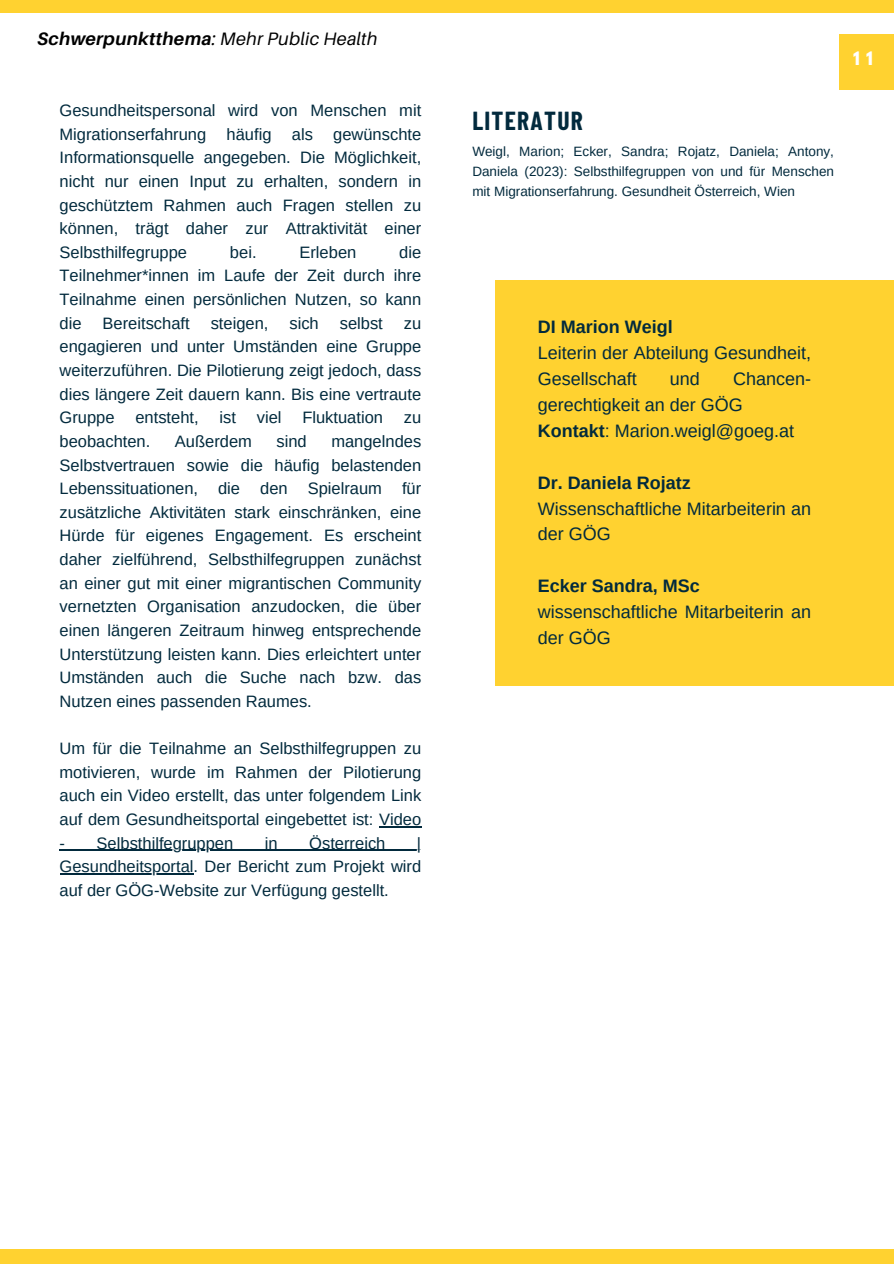
<style>
.page{position:relative;width:894px;height:1264px;background:#fff}
.page>*{position:absolute;margin:0;border:0;box-sizing:border-box;transform-origin:0 0}
.t1{font:700 25.5px "Barlow Condensed";letter-spacing:.05em;color:#022a3d}
.t2{font:18px/25.8px "Arimo";color:#022a3d}
.t3{font:italic 18px "Aileron";letter-spacing:.015em;color:#000}
.t4{font:16.5px/23.7px "Arimo";color:#022a3d;text-align:justify}
.t5{font:700 16.5px "League Spartan";color:#fff}
.t6{font:13.5px/20.2px "Arimo";color:#022a3d;text-align:justify}
.s1{font-weight:700}
</style>
<div class="page">
<div style="left:0;top:0;width:893px;height:12px;background:#ffd230"></div>
<div style="left:0;top:1249px;width:893px;height:14px;background:#ffd230"></div>
<div style="left:839px;top:34px;width:54px;height:55px;background:#ffd230"></div>
<hr style="left:379px;top:826px;width:42px;height:1px;background:#022a3d">
<hr style="left:60px;top:849px;width:361px;height:2px;background:#022a3d">
<hr style="left:60px;top:873px;width:133px;height:1px;background:#022a3d">
<div style="left:495px;top:280px;width:398px;height:405px;background:#ffd230"></div>
<p class="t3" style="left:37px;top:27px;width:341px"><span class="s1">Schwerpunktthema</span>: Mehr Public Health</p>
<p class="t4" style="left:60px;top:98px;width:363px">Gesundheitspersonal wird von Menschen mit Migrationserfahrung häufig als gewünschte Informationsquelle angegeben. Die Möglichkeit, nicht nur einen Input zu erhalten, sondern in geschütztem Rahmen auch Fragen stellen zu können, trägt daher zur Attraktivität einer Selbsthilfegruppe</p>
<p class="t4" style="left:60px;top:240px;width:363px;text-indent:339px">die Teilnehmer*innen im Laufe der Zeit durch ihre Teilnahme einen persönlichen Nutzen, so kann die</p>
<p class="t4" style="left:230px;top:240px;width:28px">bei.</p>
<p class="t4" style="left:299px;top:240px;width:58px">Erleben</p>
<p class="t4" style="left:102px;top:311px;width:89px">Bereitschaft</p>
<p class="t4" style="left:210px;top:311px;width:59px">steigen,</p>
<p class="t4" style="left:289px;top:311px;width:31px">sich</p>
<p class="t4" style="left:339px;top:311px;width:45px">selbst</p>
<p class="t4" style="left:60px;top:311px;width:363px;text-indent:344px">zu engagieren und unter Umständen eine Gruppe weiterzuführen. Die Pilotierung zeigt jedoch, dass dies längere Zeit dauern kann. Bis eine vertraute Gruppe</p>
<p class="t4" style="left:135px;top:405px;width:65px">entsteht,</p>
<p class="t4" style="left:219px;top:405px;width:18px">ist</p>
<p class="t4" style="left:257px;top:405px;width:26px">viel</p>
<p class="t4" style="left:302px;top:405px;width:82px">Fluktuation</p>
<p class="t4" style="left:404px;top:405px;width:19px">zu</p>
<p class="t4" style="left:60px;top:429px;width:92px">beobachten.</p>
<p class="t4" style="left:175px;top:429px;width:78px">Außerdem</p>
<p class="t4" style="left:276px;top:429px;width:32px">sind</p>
<p class="t4" style="left:60px;top:429px;width:363px;text-indent:272px">mangelndes Selbstvertrauen sowie die häufig belastenden Lebenssituationen, die den Spielraum für zusätzliche Aktivitäten stark einschränken, eine Hürde für eigenes Engagement. Es erscheint daher zielführend, Selbsthilfegruppen zunächst an einer gut mit einer migrantischen Community vernetzten Organisation anzudocken, die über einen längeren Zeitraum hinweg entsprechende Unterstützung leisten kann. Dies erleichtert unter Umständen auch die Suche nach bzw. das Nutzen eines passenden Raumes.</p>
<h2 class="t4" style="left:60px;top:736px;width:363px">Um für die Teilnahme an Selbsthilfegruppen zu motivieren, wurde im Rahmen der Pilotierung auch ein Video erstellt, das unter folgendem Link auf dem Gesundheitsportal eingebettet ist: Video</h2>
<h2 class="t4" style="left:60px;top:831px;width:175px">- Selbsthilfegruppen</h2>
<h2 class="t4" style="left:265px;top:831px;width:14px">in</h2>
<h2 class="t4" style="left:309px;top:831px;width:78px">Österreich</h2>
<h2 class="t4" style="left:417px;top:831px;width:6px">|</h2>
<h1 class="t4" style="left:60px;top:854px;width:363px">Gesundheitsportal. Der Bericht zum Projekt wird auf der GÖG-Website zur Verfügung gestellt.</h1>
<h1 class="t1" style="left:472px;top:104px;width:112px">LITERATUR</h1>
<p class="t6" style="left:472px;top:141px;width:363px">Weigl, Marion; Ecker, Sandra; Rojatz, Daniela; Antony, Daniela (2023): Selbsthilfegruppen von und für Menschen mit Migrationserfahrung. Gesundheit Österreich, Wien</p>
<h2 class="t5" style="left:852px;top:51px;width:21px">1 1</h2>
<h2 class="t2" style="left:537px;top:314px;width:275px"><span class="s1">DI Marion Weigl<br></span>Leiterin der Abteilung Gesundheit,<br>Gesellschaft</h2>
<h2 class="t2" style="left:537px;top:366px;width:275px;text-indent:195px">Chancen&shy;gerechtigkeit an der GÖG<br><span class="s1">Kontakt</span>: Marion.weigl@goeg.at</h2>
<h2 class="t2" style="left:537px;top:469px;width:275px"><span class="s1">Dr. Daniela Rojatz<br></span>Wissenschaftliche Mitarbeiterin an der GÖG</h2>
<h2 class="t2" style="left:537px;top:573px;width:275px"><span class="s1">Ecker Sandra, MSc </span>wissenschaftliche Mitarbeiterin an</h2>
<h2 class="t2" style="left:537px;top:624px;width:74px">der GÖG</h2>
<h2 class="t2" style="left:669px;top:366px;width:32px">und</h2>
</div>
